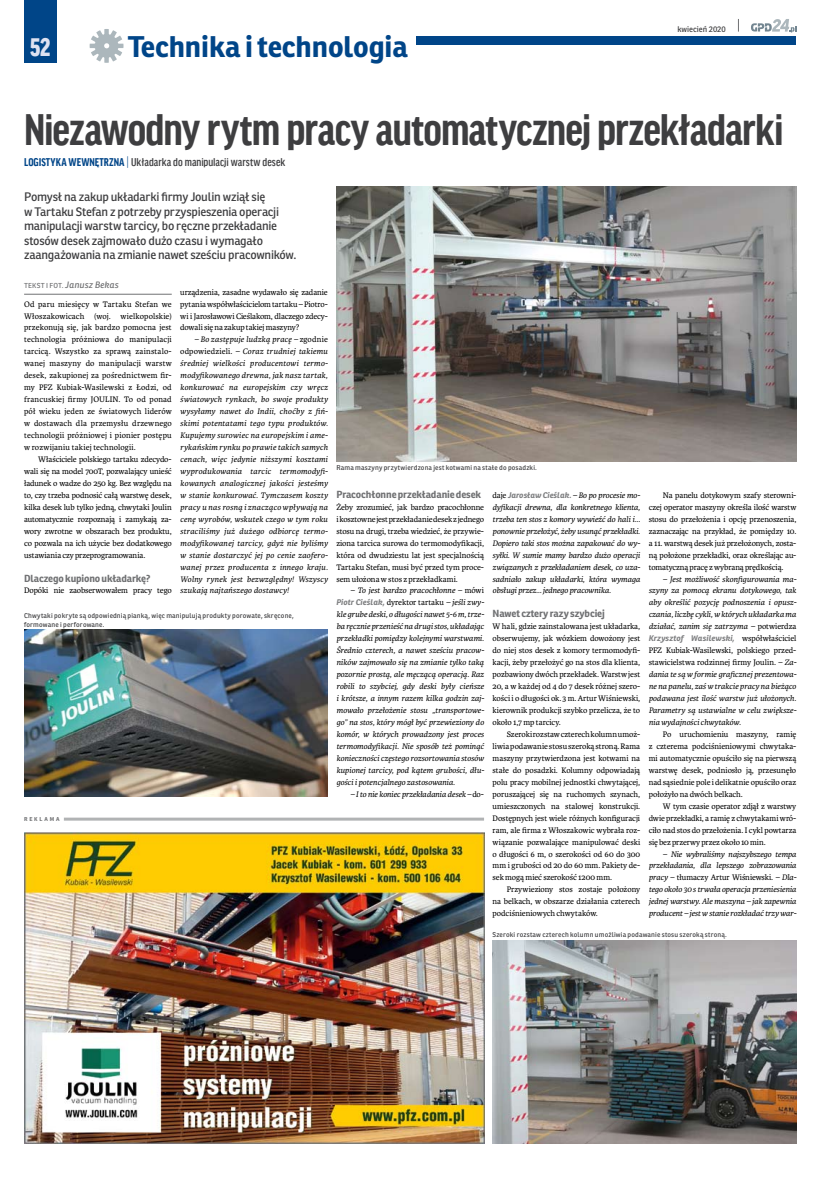
<style>
.page{position:relative;width:823px;height:1191px;background:#fff}
.page>*{position:absolute;margin:0;border:0;box-sizing:border-box;transform-origin:0 0}
.t1{font:700 condensed 47px "Good Headline Offc Pro";letter-spacing:-.02em;color:#3e3e40}
.t2{font:700 29px "Ronnia";letter-spacing:-.005em;color:#004588}
.t3{font:900 condensed 27px "Good Headline Offc Pro";color:#dfe2f1}
.t4{font:12px/14.4px "Ronnia";letter-spacing:-.02em;color:#3e3e40}
.t5{font:500 condensed 12px "Good Headline Offc Pro";color:#3e3e40}
.t6{font:700 10px "Ronnia";letter-spacing:-.01em;color:#707173}
.t7{font:italic 9px "Ronnia";letter-spacing:.015em;color:#707173}
.t8{font:8.5px/12px "Karmina";letter-spacing:-.01em;color:#000;text-align:justify}
.t9{font:italic 8.5px/12px "Karmina";letter-spacing:-.01em;color:#000;text-align:justify}
.t10{font:italic 700 8px "Ronnia";color:#7e7f81}
.t11{font:8px "Ronnia";color:#3e3e40}
.t12{font:6.8px/8.2px "Ronnia";letter-spacing:.025em;color:#3e3e40}
.t13{font:700 5.5px "Ronnia";letter-spacing:.335em;color:#707173}
.s1{font-weight:700;color:#004588}
.s2{font-weight:300;color:#004588}
.s3{font-style:normal;font-size:7px}
.s4{font-style:normal}
.s5{font-family:"Ronnia";font-weight:700;font-size:8px;color:#7e7f81}
.s6{font-family:"Karmina";font-weight:400;font-style:normal;font-size:8.5px;color:#000}
.s7{font-family:"Karmina";font-weight:400;font-size:8.5px;color:#000}
</style>
<div class="page">
<svg style="left:90px;top:29px;width:33px;height:34px"></svg>
<div style="left:24px;top:0;width:33px;height:62px;background:#004588"></div>
<div style="left:416px;top:36px;width:379px;height:8px;background:#004588"></div>
<svg style="left:751px;top:19px;width:44px;height:13px"></svg>
<hr style="left:64px;top:817px;width:420px;height:3px;background:#b1b3b4">
<hr style="left:24px;top:294px;width:148px;height:1px;background:#707173">
<img style="left:336px;top:187px;width:459px;height:275px">
<img style="left:24px;top:629px;width:304px;height:167px">
<img style="left:492px;top:940px;width:303px;height:203px">
<img style="left:24px;top:832px;width:460px;height:311px">
<h3 class="t3" style="left:30px;top:32px;width:22px">52</h3>
<h2 class="t2" style="left:128px;top:28px;width:281px">Technika i technologia</h2>
<p class="t11" style="left:677px;top:24px;width:50px">kwiecień 2020</p>
<h1 class="t1" style="left:24px;top:104px;width:760px">Niezawodny rytm pracy automatycznej przekładarki</h1>
<h3 class="t5" style="left:24px;top:156px;width:262px"><span class="s1">LOGISTYKA WEWNĘTRZNA</span> <span class="s2">|</span> Układarka do manipulacji warstw desek</h3>
<p class="t4" style="left:24px;top:190px;width:274px">Pomysł na zakup układarki firmy Joulin wziął się<br>w Tartaku Stefan z potrzeby przyspieszenia operacji manipulacji warstw tarcicy, bo ręczne przekładanie stosów desek zajmowało dużo czasu i wymagało zaangażowania na zmianie nawet sześciu pracowników.</p>
<p class="t7" style="left:24px;top:280px;width:96px"><span class="s3">t ekst i fot.</span> Janusz Bekas</p>
<p class="t8" style="left:180px;top:286px;width:149px">urządzenia, zasadne wydawało się zadanie pytania współwłaścicielom tartaku – Piotro&shy;wi i Jarosławowi Cieślakom, dlaczego zdecy&shy;dowali się na zakup takiej maszyny?</p>
<p class="t9" style="left:180px;top:334px;width:149px;text-indent:14px">– Bo zastępuje ludzką pracę – <span class="s4">zgodnie odpowiedzieli.</span> – Coraz trudniej takiemu średniej wielkości producentowi termo&shy;modyfikowanego drewna, jak nasz tartak, konkurować na europejskim czy wręcz światowych rynkach, bo swoje produkty wysyłamy nawet do Indii, choćby z fiń&shy;skimi potentatami tego typu produktów.<br>Kupujemy surowiec na europejskim i ame&shy;rykańskim rynku po prawie takich samych cenach, więc jedynie niższymi kosztami wyprodukowania tarcic termomodyfi&shy;kowanych analogicznej jakości jesteśmy w stanie konkurować. Tymczasem koszty pracy u nas rosną i znacząco wpływają na cenę wyrobów, wskutek czego w tym roku straciliśmy już dużego odbiorcę termo&shy;modyfikowanej tarcicy, gdyż nie byliśmy w stanie dostarczyć jej po cenie zaofero&shy;wanej przez producenta z innego kraju.<br>Wolny rynek jest bezwzględny! Wszyscy szukają najtańszego dostawcy!</p>
<p class="t8" style="left:24px;top:298px;width:149px">Od paru miesięcy w Tartaku Stefan we Włoszakowicach (woj. wielkopolskie) przekonują się, jak bardzo pomocna jest technologia próżniowa do manipulacji tarcicą. Wszystko za sprawą zainstalo&shy;wanej maszyny do manipulacji warstw desek, zakupionej za pośrednictwem fir&shy;my PFZ Kubiak-Wasilewski z Łodzi, od francuskiej firmy JOULIN. To od ponad pół wieku jeden ze światowych liderów w dostawach dla przemysłu drzewnego technologii próżniowej i pionier postępu w rozwijaniu takiej technologii.</p>
<p class="t8" style="left:24px;top:453px;width:149px;text-indent:14px">Właściciele polskiego tartaku zdecydo&shy;wali się na model 700T, pozwalający unieść ładunek o wadze do 250 kg. Bez względu na to, czy trzeba podnosić całą warstwę desek, kilka desek lub tylko jedną, chwytaki Joulin automatycznie rozpoznają i zamykają za&shy;wory zwrotne w obszarach bez produktu, co pozwala na ich użycie bez dodatkowego ustawiania czy przeprogramowania.</p>
<p class="t6" style="left:24px;top:571px;width:128px">Dlaczego kupiono układarkę?</p>
<p class="t8" style="left:24px;top:585px;width:149px">Dopóki nie zaobserwowałem pracy tego</p>
<p class="t12" style="left:336px;top:463px;width:202px">Rama maszyny przytwierdzona jest kotwami na stałe do posadzki.</p>
<p class="t6" style="left:336px;top:488px;width:146px">Pracochłonne przekładanie desek</p>
<p class="t8" style="left:336px;top:501px;width:149px">Żeby zrozumieć, jak bardzo pracochłonne ikosztowne jest przekładanie desek zjednego stosu na drugi, trzeba wiedzieć, że przywie&shy;ziona tarcica surowa do termomodyfikacji, która od dwudziestu lat jest specjalnością Tartaku Stefan, musi być przed tym proce&shy;sem ułożona w stos z przekładkami.</p>
<p class="t9" style="left:336px;top:585px;width:149px;text-indent:14px">– To jest bardzo pracochłonne – <span class="s4">mówi </span><span class="s5">Piotr Cieślak,</span> <span class="s4">dyrektor tartaku</span> – jeśli zwy&shy;kle grube deski, odługości nawet 5-6 m, trze&shy;ba ręcznie przenieść na drugi stos, układając przekładki pomiędzy kolejnymi warstwami.<br>Średnio czterech, a nawet sześciu pracow&shy;ników zajmowało się na zmianie tylko taką pozornie prostą, ale męczącą operacją. Raz robili to szybciej, gdy deski były cieńsze i krótsze, a innym razem kilka godzin zaj&shy;mowało przełożenie stosu „transportowe&shy;go” na stos, który mógł być przewieziony do komór, w których prowadzony jest proces termomodyfikacji. Nie sposób też pominąć konieczności częstego rozsortowania stosów kupionej tarcicy, pod kątem grubości, dłu&shy;gości i potencjalnego zastosowania.</p>
<p class="t9" style="left:350px;top:788px;width:135px">– I to nie koniec przekładania desek – <span class="s4">do-</span></p>
<p class="t10" style="left:492px;top:490px;width:149px"><span class="s6">daje</span> Jarosław Cieślak. <span class="s7">– Bo po procesie mo-</span></p>
<p class="t9" style="left:492px;top:501px;width:149px">dyfikacji drewna, dla konkretnego klienta, trzeba ten stos z komory wywieźć do hali i… ponownie przełożyć, żeby usunąć przekładki.<br>Dopiero taki stos można zapakować do wy&shy;syłki. W sumie mamy bardzo dużo operacji związanych z przekładaniem desek, co uza&shy;sadniało zakup układarki, która wymaga obsługi przez… jednego pracownika.</p>
<p class="t6" style="left:492px;top:607px;width:114px">Nawet cztery razy szybciej</p>
<p class="t8" style="left:492px;top:620px;width:149px">W hali, gdzie zainstalowana jest układarka, obserwujemy, jak wózkiem dowożony jest do niej stos desek z komory termomodyfi&shy;kacji, żeby przełożyć go na stos dla klienta, pozbawiony dwóch przekładek. Warstw jest 20, a w każdej od 4 do 7 desek różnej szero&shy;kości i o długości ok. 3 m. Artur Wiśniewski, kierownik produkcji szybko przelicza, że to około 1,7 mp tarcicy.</p>
<p class="t8" style="left:492px;top:728px;width:149px;text-indent:14px">Szeroki rozstaw czterech kolumn umoż&shy;liwia podawanie stosu szeroką stroną. Rama maszyny przytwierdzona jest kotwami na stałe do posadzki. Kolumny odpowiadają polu pracy mobilnej jednostki chwytającej, poruszającej się na ruchomych szynach, umieszczonych na stalowej konstrukcji.<br>Dostępnych jest wiele różnych konfiguracji ram, ale firma z Włoszakowic wybrała roz&shy;wiązanie pozwalające manipulować deski o długości 6 m, o szerokości od 60 do 300 mm i grubości od 20 do 60 mm. Pakiety de&shy;sek mogą mieć szerokość 1200 mm.</p>
<p class="t8" style="left:492px;top:883px;width:149px;text-indent:14px">Przywieziony stos zostaje położony na belkach, w obszarze działania czterech podciśnieniowych chwytaków.</p>
<p class="t8" style="left:648px;top:489px;width:149px;text-indent:14px">Na panelu dotykowym szafy sterowni&shy;czej operator maszyny określa ilość warstw stosu do przełożenia i opcję przenoszenia, zaznaczając na przykład, że pomiędzy 10. a 11. warstwą desek już przełożonych, zosta&shy;ną położone przekładki, oraz określając au&shy;tomatyczną pracę zwybraną prędkością.</p>
<p class="t9" style="left:648px;top:573px;width:149px;text-indent:14px">– Jest możliwość skonfigurowania ma&shy;szyny za pomocą ekranu dotykowego, tak aby określić pozycję podnoszenia i opusz&shy;czania, liczbę cykli, wktórych układarka ma działać, zanim się zatrzyma – <span class="s4">potwierdza</span></p>
<p class="t10" style="left:648px;top:633px;width:149px">Krzysztof Wasilewski, <span class="s6">współwłaściciel</span></p>
<p class="t9" style="left:648px;top:644px;width:149px"><span class="s4">PFZ Kubiak-Wasilewski, polskiego przed&shy;stawicielstwa rodzinnej firmy Joulin.</span> – Za&shy;dania te są wformie graficznej prezentowa&shy;ne na panelu, zaś wtrakcie pracy na bieżąco podawana jest ilość warstw już ułożonych.<br>Parametry są ustawialne w celu zwiększe&shy;nia wydajności chwytaków.</p>
<p class="t8" style="left:648px;top:728px;width:149px;text-indent:14px">Po uruchomieniu maszyny, ramię z czterema podciśnieniowymi chwytaka&shy;mi automatycznie opuściło się na pierwszą warstwę desek, podniosło ją, przesunęło nad sąsiednie pole i delikatnie opuściło oraz położyło na dwóch belkach.</p>
<p class="t8" style="left:648px;top:800px;width:149px;text-indent:14px">W tym czasie operator zdjął z warstwy dwie przekładki, a ramię z chwytakami wró&shy;ciło nad stos do przełożenia. I cykl powtarza się bez przerwy przez około 10 min.</p>
<p class="t9" style="left:648px;top:848px;width:149px;text-indent:14px">– Nie wybraliśmy najszybszego tempa przekładania, dla lepszego zobrazowania pracy – <span class="s4">tłumaczy Artur Wiśniewski.</span> – Dla&shy;tego około 30 s trwała operacja przeniesienia jednej warstwy. Ale maszyna – jak zapewnia producent – jest w stanie rozkładać trzy war-</p>
<p class="t12" style="left:24px;top:612px;width:271px">Chwytaki pokryte są odpowiednią pianką, więc manipulują produkty porowate, skręcone, formowane i perforowane.</p>
<p class="t13" style="left:24px;top:815px;width:37px">REKLAMA</p>
<p class="t12" style="left:492px;top:930px;width:236px">Szeroki rozstaw czterech kolumn umożliwia podawanie stosu szeroką stroną.</p>
</div>
